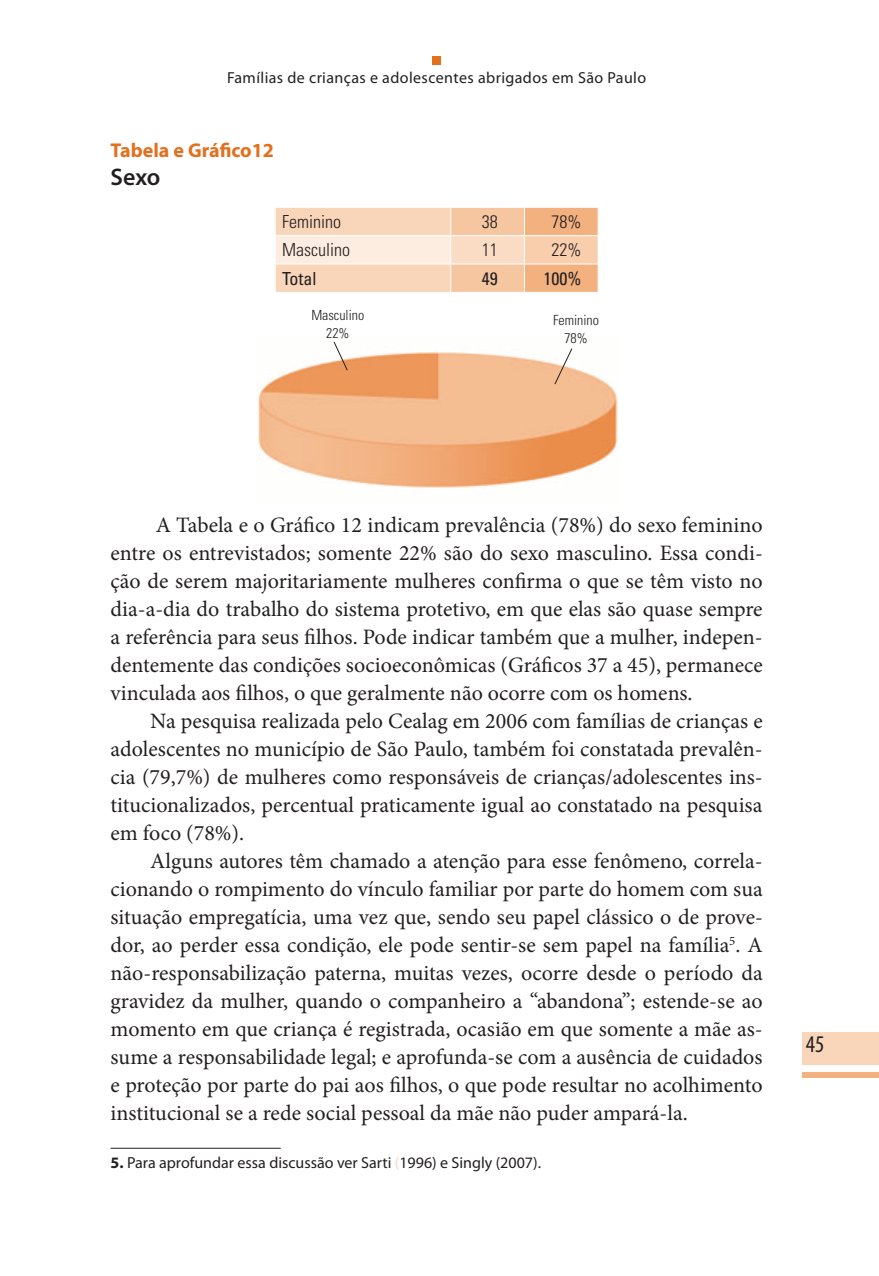
<style>
.page{position:relative;width:879px;height:1276px;background:#fff}
.page>*{position:absolute;margin:0;border:0;box-sizing:border-box;transform-origin:0 0}
.t1{font:600 24px "Myriad Pro";color:#231f20}
.t2{font:condensed 24px "Myriad Pro";color:#231f20}
.t3{font:22px/28px "Minion Pro";color:#231f20;text-align:justify}
.t4{font:700 20px "Myriad Pro";color:#e4701e}
.t5{font:300 condensed 18px "Univers LT Std";color:#231f20}
.t6{font:condensed 18px "Univers LT Std";color:#231f20}
.t7{font:16px "Myriad Pro";color:#231f20}
.t8{font:16px "Myriad Pro";letter-spacing:.025em;color:#231f20}
.t9{font:300 condensed 14px/18px "Univers LT Std";color:#231f20;text-align:center}
.s1{font-weight:700}
.s2{color:#fff}
</style>
<div class="page">
<div style="left:802px;top:1072px;width:77px;height:6px;background:#f2b17f"></div>
<div style="left:802px;top:1032px;width:77px;height:33px;background:#f9d5b9"></div>
<div style="left:432px;top:57px;width:9px;height:8px;background:#e4701e"></div>
<svg style="left:275px;top:207px;width:323px;height:85px;background:#f8d3b6"></svg>
<hr style="left:524px;top:263px;width:74px;height:1px;background:#fff">
<img style="left:256px;top:352px;width:362px;height:138px">
<svg style="left:333px;top:341px;width:16px;height:30px"></svg>
<svg style="left:553px;top:348px;width:20px;height:37px"></svg>
<hr style="left:111px;top:1147px;width:170px;height:1px;background:#231f20">
<p class="t8" style="left:227px;top:72px;width:421px">Famílias de crianças e adolescentes abrigados em São Paulo</p>
<p class="t4" style="left:111px;top:143px;width:165px">Tabela e Gráfico12</p>
<p class="t1" style="left:111px;top:168px;width:51px">Sexo</p>
<p class="t5" style="left:282px;top:215px;width:60px">Feminino</p>
<p class="t5" style="left:482px;top:215px;width:17px">38</p>
<p class="t5" style="left:551px;top:215px;width:31px">78%</p>
<p class="t5" style="left:282px;top:243px;width:69px">Masculino</p>
<p class="t5" style="left:482px;top:243px;width:17px">11</p>
<p class="t5" style="left:551px;top:243px;width:31px">22%</p>
<p class="t6" style="left:282px;top:271px;width:36px">Total</p>
<p class="t6" style="left:482px;top:271px;width:17px">49</p>
<p class="t6" style="left:543px;top:271px;width:39px">100%</p>
<p class="t9" style="left:311px;top:307px;width:54px">Masculino<br>22%</p>
<p class="t9" style="left:553px;top:312px;width:47px">Feminino<br>78%</p>
<p class="t3" style="left:111px;top:512px;width:654px;text-indent:45px">A Tabela e o Gráfico 12 indicam prevalência (78%) do sexo feminino entre os entrevistados; somente 22% são do sexo masculino. Essa condi&shy;ção de serem majoritariamente mulheres confirma o que se têm visto no dia-a-dia do trabalho do sistema protetivo, em que elas são quase sempre a referência para seus filhos. Pode indicar também que a mulher, indepen&shy;dentemente das condições socioeconômicas (Gráficos 37 a 45), permanece vinculada aos filhos, o que geralmente não ocorre com os homens.</p>
<p class="t3" style="left:111px;top:708px;width:654px;text-indent:40px">Na pesquisa realizada pelo Cealag em 2006 com famílias de crianças e adolescentes no município de São Paulo, também foi constatada prevalên&shy;cia (79,7%) de mulheres como responsáveis de crianças/adolescentes ins&shy;titucionalizados, percentual praticamente igual ao constatado na pesquisa em foco (78%).</p>
<p class="t3" style="left:111px;top:848px;width:654px;text-indent:40px">Alguns autores têm chamado a atenção para esse fenômeno, correla&shy;cionando o rompimento do vínculo familiar por parte do homem com sua situação empregatícia, uma vez que, sendo seu papel clássico o de prove&shy;dor, ao perder essa condição, ele pode sentir-se sem papel na família<sup>5</sup>. A não-responsabilização paterna, muitas vezes, ocorre desde o período da gravidez da mulher, quando o companheiro a “abandona”; estende-se ao momento em que criança é registrada, ocasião em que somente a mãe as&shy;sume a responsabilidade legal; e aprofunda-se com a ausência de cuidados e proteção por parte do pai aos filhos, o que pode resultar no acolhimento institucional se a rede social pessoal da mãe não puder ampará-la.</p>
<p class="t7" style="left:111px;top:1157px;width:432px"><span class="s1">5.</span> Para aprofundar essa discussão ver Sarti <span class="s2">(</span>1996) e Singly (2007).</p>
<p class="t2" style="left:806px;top:1035px;width:20px">45</p>
</div>
